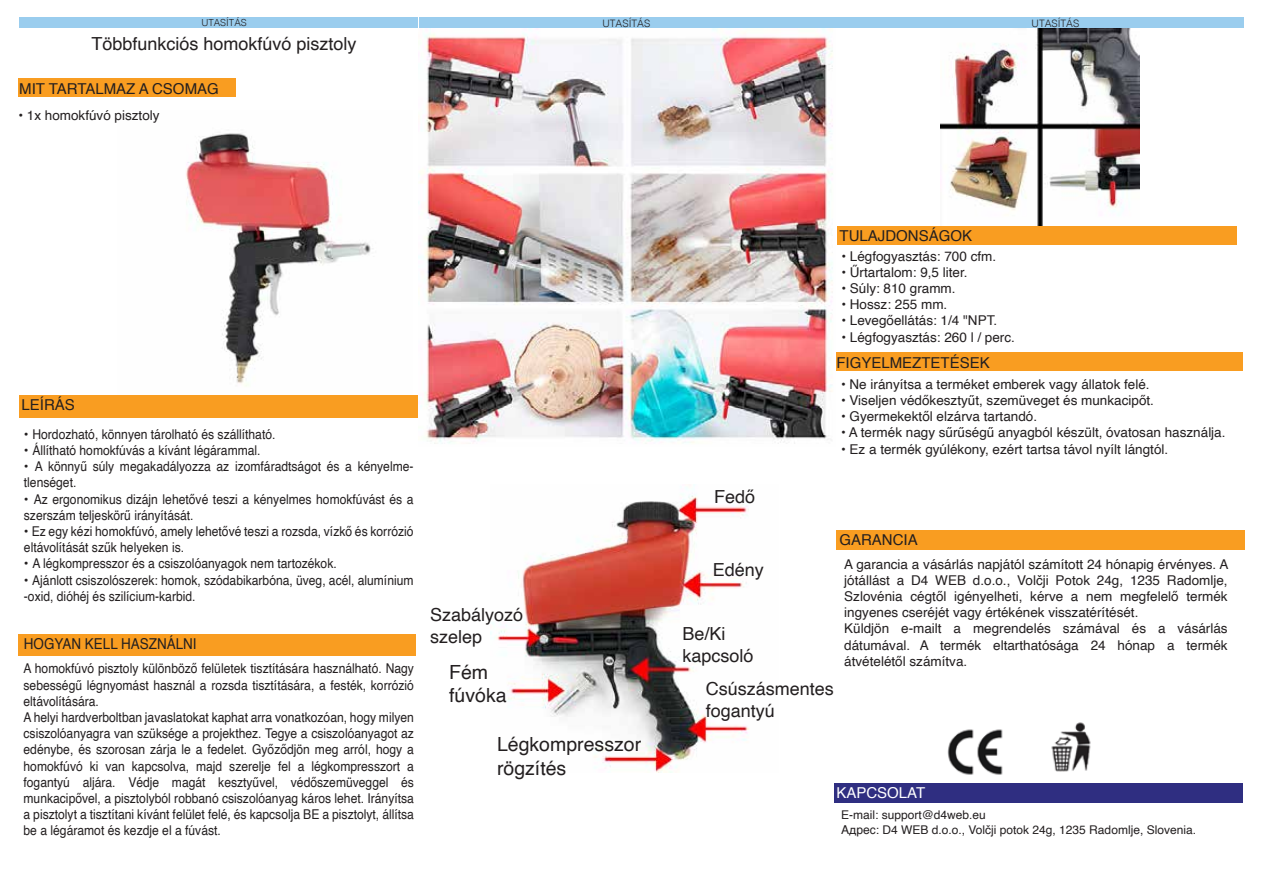
<style>
.page{position:relative;width:1263px;height:893px;background:#fff}
.page>*{position:absolute;margin:0;border:0;box-sizing:border-box;transform-origin:0 0}
.t1{font:19.5px/23.4px "Helvetica";color:#231f20}
.t2{font:18px/21.6px "Helvetica";color:#231f20}
.t3{font:15px "Helvetica";color:#231f20}
.t4{font:15px "Helvetica";color:#231f20;scale:.9 1}
.t5{font:15px "Helvetica";color:#fff}
.t6{font:13.5px/16.2px "Helvetica";color:#231f20}
.t7{font:13.5px/16.2px "Helvetica";color:#231f20;scale:.9 1}
.t8{font:12px/14.4px "Helvetica";color:#231f20}
.t9{font:300 10.2px "Helvetica";color:#231f20}
.t10{font:300 9.75px "Helvetica";color:#231f20}
</style>
<div class="page">
<img style="left:186px;top:133px;width:187px;height:253px">
<img style="left:940px;top:28px;width:200px;height:198px">
<img style="left:490px;top:484px;width:259px;height:289px">
<div style="left:19px;top:78px;width:217px;height:19px;background:#f99d21"></div>
<div style="left:19px;top:395px;width:400px;height:23px;background:#f99d21"></div>
<div style="left:19px;top:17px;width:399px;height:11px;background:#9acdee"></div>
<div style="left:419px;top:17px;width:417px;height:11px;background:#9acdee"></div>
<div style="left:19px;top:634px;width:397px;height:21px;background:#f99d21"></div>
<div style="left:836px;top:18px;width:408px;height:10px;background:#9acdee"></div>
<div style="left:835px;top:352px;width:407px;height:19px;background:#f99d21"></div>
<div style="left:837px;top:226px;width:400px;height:18px;background:#f99d21"></div>
<div style="left:836px;top:530px;width:408px;height:19px;background:#f99d21"></div>
<div style="left:834px;top:783px;width:408px;height:19px;background:#2f2e81"></div>
<img style="left:1051px;top:722px;width:40px;height:50px">
<img style="left:947px;top:729px;width:56px;height:46px">
<img style="left:418px;top:29px;width:418px;height:415px">
<p class="t10" style="left:201px;top:14px;width:47px">UTASÍTÁS</p>
<h2 class="t2" style="left:92px;top:34px;width:267px">Többfunkciós homokfúvó pisztoly</h2>
<p class="t3" style="left:19px;top:77px;width:201px">MIT TARTALMAZ A CSOMAG</p>
<p class="t6" style="left:18px;top:108px;width:143px">• 1x homokfúvó pisztoly</p>
<p class="t9" style="left:603px;top:14px;width:49px">UTASÍTÁS</p>
<p class="t9" style="left:1031px;top:15px;width:49px">UTASÍTÁS</p>
<p class="t3" style="left:22px;top:394px;width:55px">LEÍRÁS</p>
<p class="t6" style="left:24px;top:426px;width:253px">• Hordozható, könnyen tárolható és szállítható.</p>
<p class="t6" style="left:24px;top:442px;width:238px">• Állítható homokfúvás a kívánt légárammal.</p>
<p class="t6" style="left:24px;top:459px;width:391px">• A könnyű súly megakadályozza az izomfáradtságot és a kényelme&shy;tlenséget.</p>
<p class="t6" style="left:24px;top:491px;width:391px">• Az ergonomikus dizájn lehetővé teszi a kényelmes homokfúvást és a szerszám teljeskörű irányítását.</p>
<p class="t6" style="left:24px;top:523px;width:391px">• Ez egy kézi homokfúvó, amely lehetővé teszi a rozsda, vízkő és korrózió eltávolítását szűk helyeken is.</p>
<p class="t6" style="left:24px;top:556px;width:314px">• A légkompresszor és a csiszolóanyagok nem tartozékok.</p>
<p class="t6" style="left:24px;top:572px;width:391px">• Ajánlott csiszolószerek: homok, szódabikarbóna, üveg, acél, alumínium -oxid, dióhéj és szilícium-karbid.</p>
<p class="t4" style="left:24px;top:632px;width:194px">HOGYAN KELL HASZNÁLNI</p>
<p class="t7" style="left:24px;top:661px;width:435px">A homokfúvó pisztoly különböző felületek tisztítására használható. Nagy sebességű légnyomást használ a rozsda tisztítására, a festék, korrózió eltávolítására.<br>A helyi hardverboltban javaslatokat kaphat arra vonatkozóan, hogy milyen csiszolóanyagra van szüksége a projekthez. Tegye a csiszolóanyagot az edénybe, és szorosan zárja le a fedelet. Győződjön meg arról, hogy a homokfúvó ki van kapcsolva, majd szerelje fel a légkompresszort a fogantyú aljára. Védje magát kesztyűvel, védőszemüveggel és munkacipővel, a pisztolyból robbanó csiszolóanyag káros lehet. Irányítsa a pisztolyt a tisztítani kívánt felület felé, és kapcsolja BE a pisztolyt, állítsa be a légáramot és kezdje el a fúvást.</p>
<h2 class="t2" style="left:430px;top:605px;width:95px">Szabályozó szelep</h2>
<h1 class="t1" style="left:449px;top:661px;width:59px">Fém fúvóka</h1>
<h1 class="t1" style="left:497px;top:733px;width:146px">Légkompresszor rögzítés</h1>
<h2 class="t2" style="left:714px;top:486px;width:43px">Fedő</h2>
<p class="t3" style="left:839px;top:225px;width:134px">TULAJDONSÁGOK</p>
<p class="t6" style="left:841px;top:248px;width:156px">• Légfogyasztás: 700 cfm.</p>
<p class="t6" style="left:841px;top:264px;width:128px">• Űrtartalom: 9,5 liter.</p>
<p class="t6" style="left:841px;top:280px;width:116px">• Súly: 810 gramm.</p>
<p class="t6" style="left:841px;top:297px;width:108px">• Hossz: 255 mm.</p>
<p class="t6" style="left:841px;top:313px;width:157px">• Levegőellátás: 1/4 "NPT.</p>
<p class="t6" style="left:841px;top:329px;width:175px">• Légfogyasztás: 260 l / perc.</p>
<p class="t3" style="left:836px;top:351px;width:155px">FIGYELMEZTETÉSEK</p>
<p class="t6" style="left:841px;top:376px;width:310px">• Ne irányítsa a terméket emberek vagy állatok felé.</p>
<p class="t6" style="left:841px;top:392px;width:314px">• Viseljen védőkesztyűt, szemüveget és munkacipőt.</p>
<p class="t6" style="left:841px;top:409px;width:198px">• Gyermekektől elzárva tartandó.</p>
<p class="t6" style="left:841px;top:425px;width:386px">• A termék nagy sűrűségű anyagból készült, óvatosan használja.</p>
<p class="t6" style="left:841px;top:441px;width:329px">• Ez a termék gyúlékony, ezért tartsa távol nyílt lángtól.</p>
<p class="t3" style="left:839px;top:528px;width:80px">GARANCIA</p>
<h2 class="t2" style="left:713px;top:559px;width:53px">Edény</h2>
<h2 class="t2" style="left:682px;top:623px;width:73px">Be/Ki kapcsoló</h2>
<h2 class="t2" style="left:706px;top:679px;width:130px">Csúszásmentes fogantyú</h2>
<p class="t6" style="left:844px;top:556px;width:386px">A garancia a vásárlás napjától számított 24 hónapig érvényes. A jótállást a D4 WEB d.o.o., Volčji Potok 24g, 1235 Radomlje, Szlovénia cégtől igényelheti, kérve a nem megfelelő termék ingyenes cseréjét vagy értékének visszatérítését.<br>Küldjön e-mailt a megrendelés számával és a vásárlás dátumával. A termék eltarthatósága 24 hónap a termék átvételétől számítva.</p>
<p class="t5" style="left:836px;top:781px;width:90px">KAPCSOLAT</p>
<p class="t8" style="left:841px;top:808px;width:356px">E-mail: support@d4web.eu<br>Адрес: D4 WEB d.o.o., Volčji potok 24g, 1235 Radomlje, Slovenia.</p>
</div>
